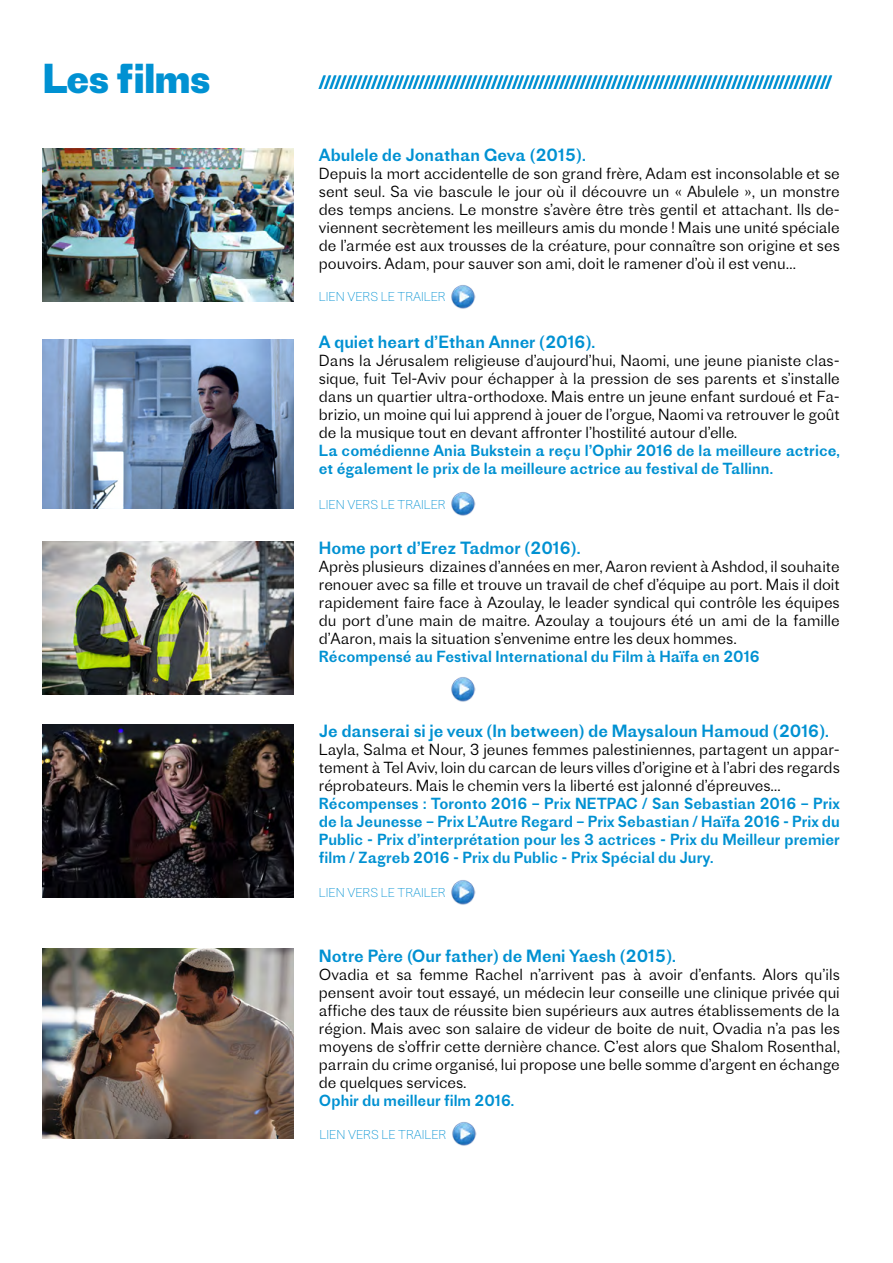
<style>
.page{position:relative;width:893px;height:1263px;background:#fff}
.page>*{position:absolute;margin:0;border:0;box-sizing:border-box;transform-origin:0 0}
.t1{font:700 39px "Proto Grotesk";letter-spacing:-.025em;color:#0091d2}
.t2{font:700 18px "Proto Grotesk";color:#0091d2}
.t3{font:16.5px "Proto Grotesk";color:#0091d2}
.t4{font:300 15px/18px "Proto Grotesk";color:#000;text-align:justify}
.t5{font:15px/18px "Proto Grotesk";color:#0091d2}
.t6{font:200 12px "Proto Grotesk";color:#0091d2}
</style>
<div class="page">
<img style="left:451px;top:285px;width:24px;height:24px">
<img style="left:451px;top:492px;width:24px;height:24px">
<img style="left:451px;top:677px;width:24px;height:25px">
<img style="left:451px;top:880px;width:24px;height:25px">
<img style="left:452px;top:1122px;width:24px;height:24px">
<img style="left:43px;top:149px;width:250px;height:152px">
<img style="left:43px;top:339px;width:250px;height:170px">
<img style="left:43px;top:542px;width:250px;height:152px">
<img style="left:43px;top:725px;width:250px;height:172px">
<img style="left:43px;top:948px;width:250px;height:190px">
<h1 class="t1" style="left:43px;top:51px;width:170px">Les films</h1>
<p class="t2" style="left:319px;top:70px;width:515px">//////////////////////////////////////////////////////////////////////////////////////////////////</p>
<p class="t3" style="left:319px;top:143px;width:269px">Abulele de Jonathan Geva (2015).</p>
<p class="t4" style="left:319px;top:164px;width:522px">Depuis la mort accidentelle de son grand frère, Adam est inconsolable et se sent seul. Sa vie bascule le jour où il découvre un « Abulele », un monstre des temps anciens. Le monstre s’avère être très gentil et attachant. Ils de&shy;viennent secrètement les meilleurs amis du monde ! Mais une unité spéciale de l’armée est aux trousses de la créature, pour connaître son origine et ses pouvoirs. Adam, pour sauver son ami, doit le ramener d’où il est venu…</p>
<p class="t6" style="left:319px;top:288px;width:128px">LIEN VERS LE TRAILER</p>
<p class="t3" style="left:319px;top:331px;width:278px">A quiet heart d’Ethan Anner (2016).</p>
<p class="t4" style="left:319px;top:351px;width:522px">Dans la Jérusalem religieuse d’aujourd’hui, Naomi, une jeune pianiste clas&shy;sique, fuit Tel-Aviv pour échapper à la pression de ses parents et s’installe dans un quartier ultra-orthodoxe. Mais entre un jeune enfant surdoué et Fa&shy;brizio, un moine qui lui apprend à jouer de l’orgue, Naomi va retrouver le goût de la musique tout en devant affronter l’hostilité autour d’elle.</p>
<p class="t5" style="left:319px;top:441px;width:523px">La comédienne Ania Bukstein a reçu l’Ophir 2016 de la meilleure actrice, et également le prix de la meilleure actrice au festival de Tallinn.</p>
<p class="t6" style="left:319px;top:496px;width:128px">LIEN VERS LE TRAILER</p>
<p class="t3" style="left:319px;top:536px;width:263px">Home port d’Erez Tadmor (2016).</p>
<p class="t4" style="left:319px;top:557px;width:522px">Après plusieurs dizaines d’années en mer, Aaron revient à Ashdod, il souhaite renouer avec sa fille et trouve un travail de chef d’équipe au port. Mais il doit rapidement faire face à Azoulay, le leader syndical qui contrôle les équipes du port d’une main de maitre. Azoulay a toujours été un ami de la famille d’Aaron, mais la situation s’envenime entre les deux hommes.</p>
<p class="t5" style="left:319px;top:647px;width:442px">Récompensé au Festival International du Film à Haïfa en 2016</p>
<p class="t3" style="left:319px;top:719px;width:512px">Je danserai si je veux (In between) de Maysaloun Hamoud (2016).</p>
<p class="t4" style="left:319px;top:740px;width:522px">Layla, Salma et Nour, 3 jeunes femmes palestiniennes, partagent un appar&shy;tement à Tel Aviv, loin du carcan de leurs villes d’origine et à l’abri des regards réprobateurs. Mais le chemin vers la liberté est jalonné d’épreuves…</p>
<p class="t5" style="left:319px;top:794px;width:523px;text-align:justify">Récompenses : Toronto 2016 – Prix NETPAC / San Sebastian 2016 – Prix de la Jeunesse – Prix L’Autre Regard – Prix Sebastian / Haïfa 2016 - Prix du Public - Prix d’interprétation pour les 3 actrices - Prix du Meilleur premier film / Zagreb 2016 - Prix du Public - Prix Spécial du Jury.</p>
<p class="t6" style="left:319px;top:884px;width:128px">LIEN VERS LE TRAILER</p>
<p class="t3" style="left:319px;top:944px;width:359px">Notre Père (Our father) de Meni Yaesh (2015).</p>
<p class="t4" style="left:319px;top:965px;width:523px">Ovadia et sa femme Rachel n’arrivent pas à avoir d’enfants. Alors qu’ils pensent avoir tout essayé, un médecin leur conseille une clinique privée qui affiche des taux de réussite bien supérieurs aux autres établissements de la région. Mais avec son salaire de videur de boite de nuit, Ovadia n’a pas les moyens de s’offrir cette dernière chance. C’est alors que Shalom Rosenthal, parrain du crime organisé, lui propose une belle somme d’argent en échange de quelques services.</p>
<p class="t5" style="left:319px;top:1091px;width:197px">Ophir du meilleur film 2016.</p>
<p class="t6" style="left:320px;top:1126px;width:128px">LIEN VERS LE TRAILER</p>
</div>
